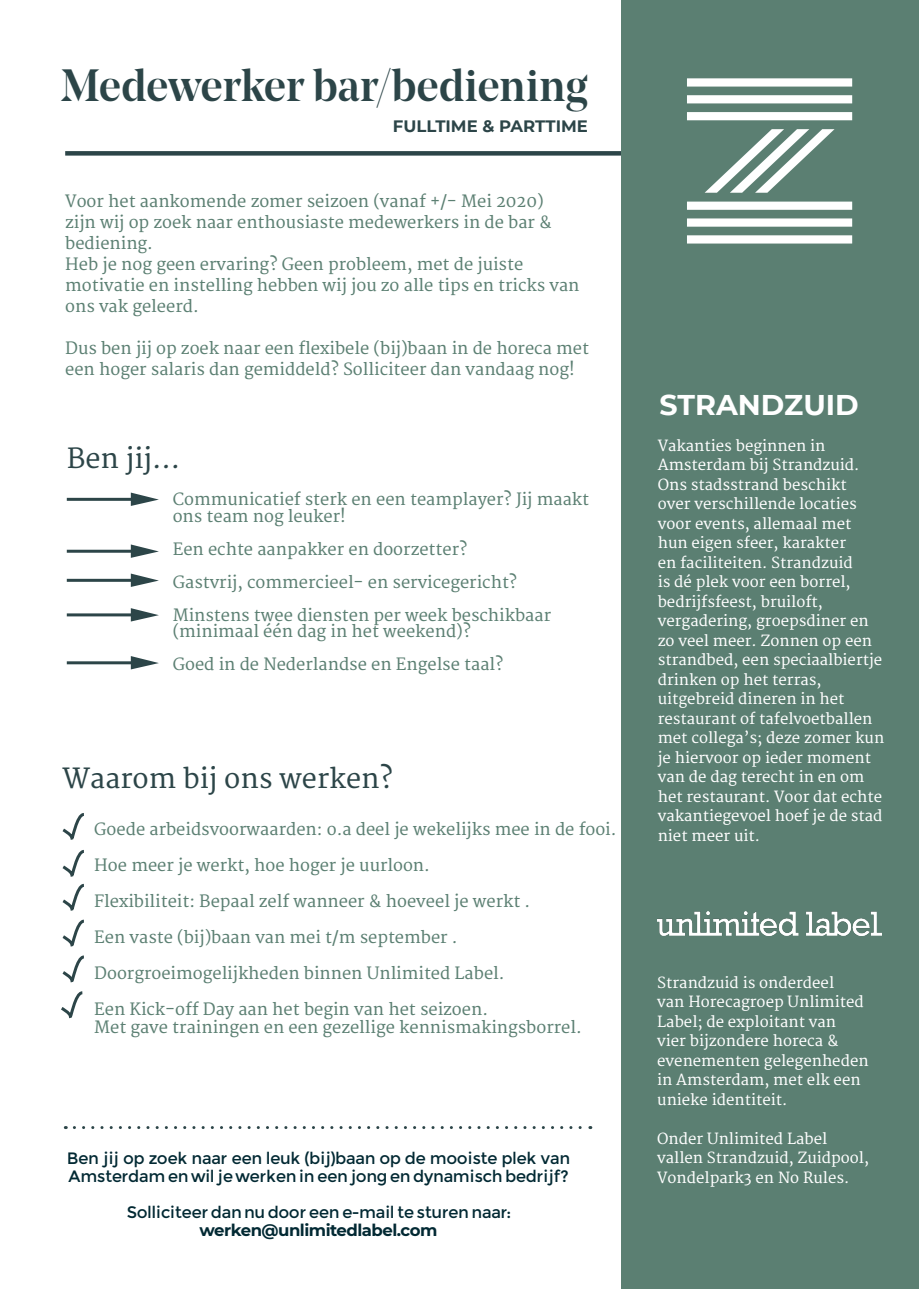
<style>
.page{position:relative;width:919px;height:1289px;background:#fff}
.page>*{position:absolute;margin:0;border:0;box-sizing:border-box;transform-origin:0 0}
.t1{font:500 45px "Noe Display";color:#2c4548}
.t2{font:700 28.5px "Montserrat";color:#fff}
.t3{font:27px "Merriweather";color:#2c4548}
.t4{font:16.5px/21px "Merriweather";color:#5b7f72}
.t5{font:16.5px/18px "Montserrat";letter-spacing:-.03em;color:#022933}
.t6{font:700 16.5px "Montserrat";letter-spacing:-.03em;color:#022933}
.t7{font:700 16.5px "Montserrat";color:#2c4548}
.t8{font:15px/19.5px "Merriweather";color:#fff}
</style>
<div class="page">
<div style="left:65px;top:151px;width:785px;height:5px;background:#2c4548"></div>
<svg style="left:131px;top:492px;width:28px;height:14px"></svg>
<hr style="left:67px;top:498px;width:70px;height:3px;background:#2c4548">
<svg style="left:131px;top:544px;width:28px;height:14px"></svg>
<hr style="left:67px;top:549px;width:70px;height:3px;background:#2c4548">
<svg style="left:131px;top:573px;width:28px;height:14px"></svg>
<hr style="left:67px;top:579px;width:70px;height:3px;background:#2c4548">
<svg style="left:74px;top:1126px;width:517px;height:2px"></svg>
<div style="left:621px;top:0;width:297px;height:1288px;background:#5b7f72"></div>
<svg style="left:687px;top:78px;width:165px;height:165px"></svg>
<svg style="left:131px;top:608px;width:28px;height:13px"></svg>
<hr style="left:67px;top:613px;width:70px;height:3px;background:#2c4548">
<svg style="left:61px;top:813px;width:23px;height:206px"></svg>
<img style="left:657px;top:911px;width:224px;height:24px">
<svg style="left:131px;top:656px;width:28px;height:13px"></svg>
<hr style="left:67px;top:661px;width:70px;height:3px;background:#2c4548">
<p class="t1" style="left:61px;top:57px;width:528px">Medewerker bar/bediening</p>
<p class="t7" style="left:393px;top:114px;width:196px">FULLTIME &amp; PARTTIME</p>
<p class="t4" style="left:65px;top:191px;width:488px">Voor het aankomende zomer seizoen (vanaf +/- Mei 2020) zijn wij op zoek naar enthousiaste medewerkers in de bar &amp; bediening.</p>
<p class="t4" style="left:65px;top:254px;width:515px">Heb je nog geen ervaring? Geen probleem, met de juiste motivatie en instelling hebben wij jou zo alle tips en tricks van ons vak geleerd.</p>
<p class="t4" style="left:65px;top:338px;width:525px">Dus ben jij op zoek naar een flexibele (bij)baan in de horeca met een hoger salaris dan gemiddeld? Solliciteer dan vandaag nog!</p>
<p class="t3" style="left:67px;top:443px;width:115px">Ben jij...</p>
<p class="t4" style="left:173px;top:492px;width:418px;line-height:16.5px">Communicatief sterk en een teamplayer? Jij maakt ons team nog leuker!</p>
<p class="t4" style="left:173px;top:539px;width:296px">Een echte aanpakker en doorzetter?</p>
<p class="t4" style="left:173px;top:572px;width:346px">Gastvrij, commercieel- en servicegericht?</p>
<p class="t4" style="left:173px;top:607px;width:380px;line-height:16.5px">Minstens twee diensten per week beschikbaar (minimaal één dag in het weekend)?</p>
<p class="t4" style="left:173px;top:654px;width:332px">Goed in de Nederlandse en Engelse taal?</p>
<p class="t3" style="left:63px;top:763px;width:332px">Waarom bij ons werken?</p>
<p class="t4" style="left:94px;top:819px;width:523px">Goede arbeidsvoorwaarden: o.a deel je wekelijks mee in de fooi.</p>
<p class="t4" style="left:94px;top:855px;width:337px">Hoe meer je werkt, hoe hoger je uurloon.</p>
<p class="t4" style="left:94px;top:891px;width:437px">Flexibiliteit: Bepaal zelf wanneer &amp; hoeveel je werkt .</p>
<p class="t4" style="left:94px;top:927px;width:365px">Een vaste (bij)baan van mei t/m september .</p>
<p class="t4" style="left:94px;top:963px;width:412px">Doorgroeimogelijkheden binnen Unlimited Label.</p>
<p class="t4" style="left:94px;top:999px;width:395px">Een Kick-off Day aan het begin van het seizoen.</p>
<p class="t4" style="left:94px;top:1017px;width:489px">Met gave trainingen en een gezellige kennismakingsborrel.</p>
<p class="t5" style="left:67px;top:1149px;width:505px">Ben jij op zoek naar een leuk (bij)baan op de mooiste plek van<br>Amsterdam en wil je werken in een jong en dynamisch bedrijf?</p>
<p class="t5" style="left:126px;top:1203px;width:385px">Solliciteer dan nu door een e-mail te sturen naar:</p>
<p class="t6" style="left:199px;top:1218px;width:239px">werken@unlimitedlabel.com</p>
<p class="t2" style="left:659px;top:384px;width:201px">STRANDZUID</p>
<p class="t8" style="left:657px;top:436px;width:228px">Vakanties beginnen in<br>Amsterdam bij Strandzuid.<br>Ons stadsstrand beschikt<br>over verschillende locaties voor events, allemaal met hun eigen sfeer, karakter<br>en faciliteiten. Strandzuid<br>is dé plek voor een borrel, bedrijfsfeest, bruiloft, vergadering, groepsdiner en zo veel meer. Zonnen op een strandbed, een speciaalbiertje drinken op het terras, uitgebreid dineren in het restaurant of tafelvoetballen met collega’s; deze zomer kun je hiervoor op ieder moment van de dag terecht in en om het restaurant. Voor dat echte vakantiegevoel hoef je de stad niet meer uit.</p>
<p class="t8" style="left:657px;top:973px;width:213px">Strandzuid is onderdeel<br>van Horecagroep Unlimited<br>Label; de exploitant van vier bijzondere horeca &amp; evenementen gelegenheden in Amsterdam, met elk een unieke identiteit.</p>
<p class="t8" style="left:657px;top:1129px;width:213px">Onder Unlimited Label vallen Strandzuid, Zuidpool,<br>Vondelpark3 en No Rules.</p>
</div>
